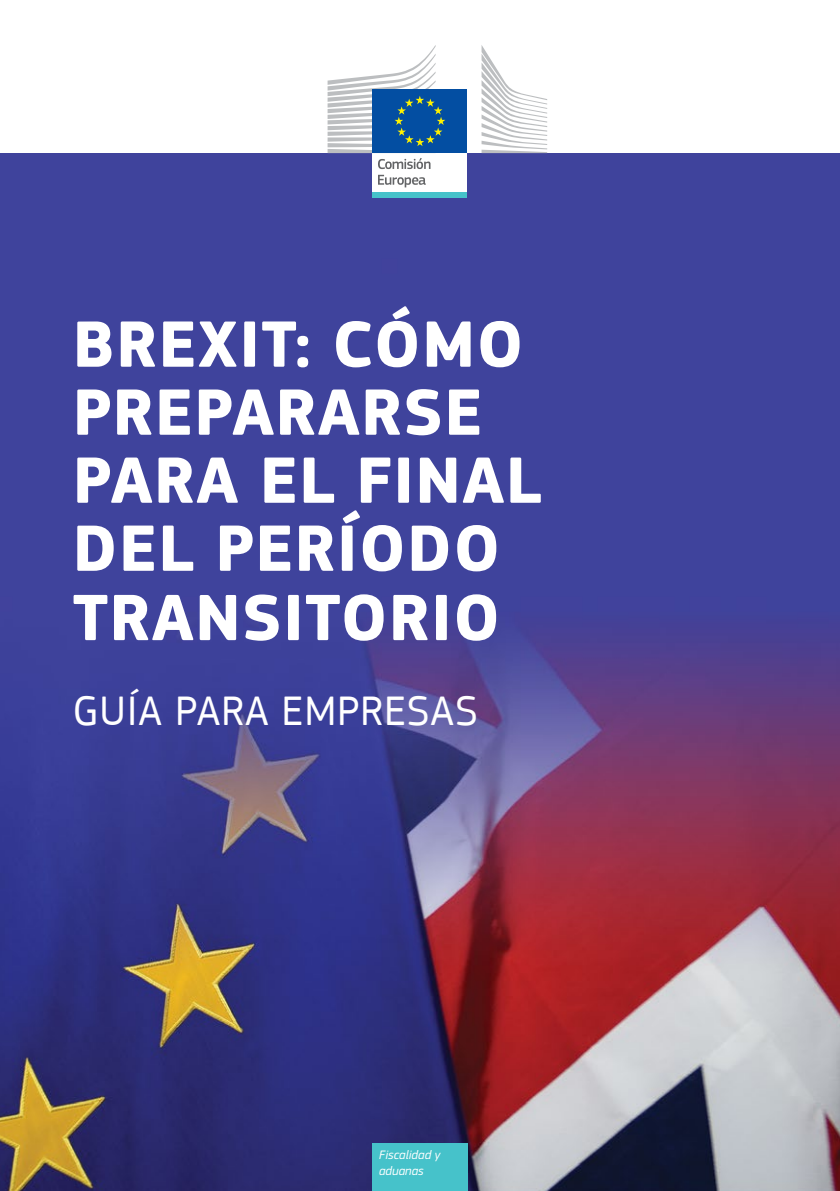
<style>
.page{position:relative;width:840px;height:1191px;background:#fff}
.page>*{position:absolute;margin:0;border:0;box-sizing:border-box;transform-origin:0 0}
.t1{font:700 68px/68.4px "EC Square Sans Pro";letter-spacing:.02em;color:#fff}
.t2{font:43.4px "EC Square Sans Pro";letter-spacing:.02em;color:#fff}
.list_-1{font:italic 12.8px/15.2px "EC Square Sans Pro";color:#fff}
</style>
<div class="page">
<img style="left:0;top:153px;width:839px;height:1038px">
<div style="left:372px;top:1143px;width:95px;height:48px;background:#46c2ca"></div>
<div style="left:372px;top:151px;width:95px;height:42px;background:#fff"></div>
<div style="left:372px;top:192px;width:95px;height:5px;background:#46c2ca"></div>
<svg style="left:481px;top:45px;width:66px;height:108px"></svg>
<div style="left:372px;top:90px;width:95px;height:63px;background:#034ea2"></div>
<svg style="left:327px;top:45px;width:118px;height:124px"></svg>
<svg style="left:378px;top:175px;width:47px;height:12px"></svg>
<p class="t1" style="left:73px;top:312px;width:470px">BREXIT: CÓMO<br>PREPARARSE<br>PARA EL FINAL<br>DEL PERÍODO<br>TRANSITORIO</p>
<p class="t2" style="left:72px;top:685px;width:407px">GUÍA PARA EMPRESAS</p>
<p class="list_-1" style="left:379px;top:1147px;width:63px">Fiscalidad y aduanas</p>
</div>
